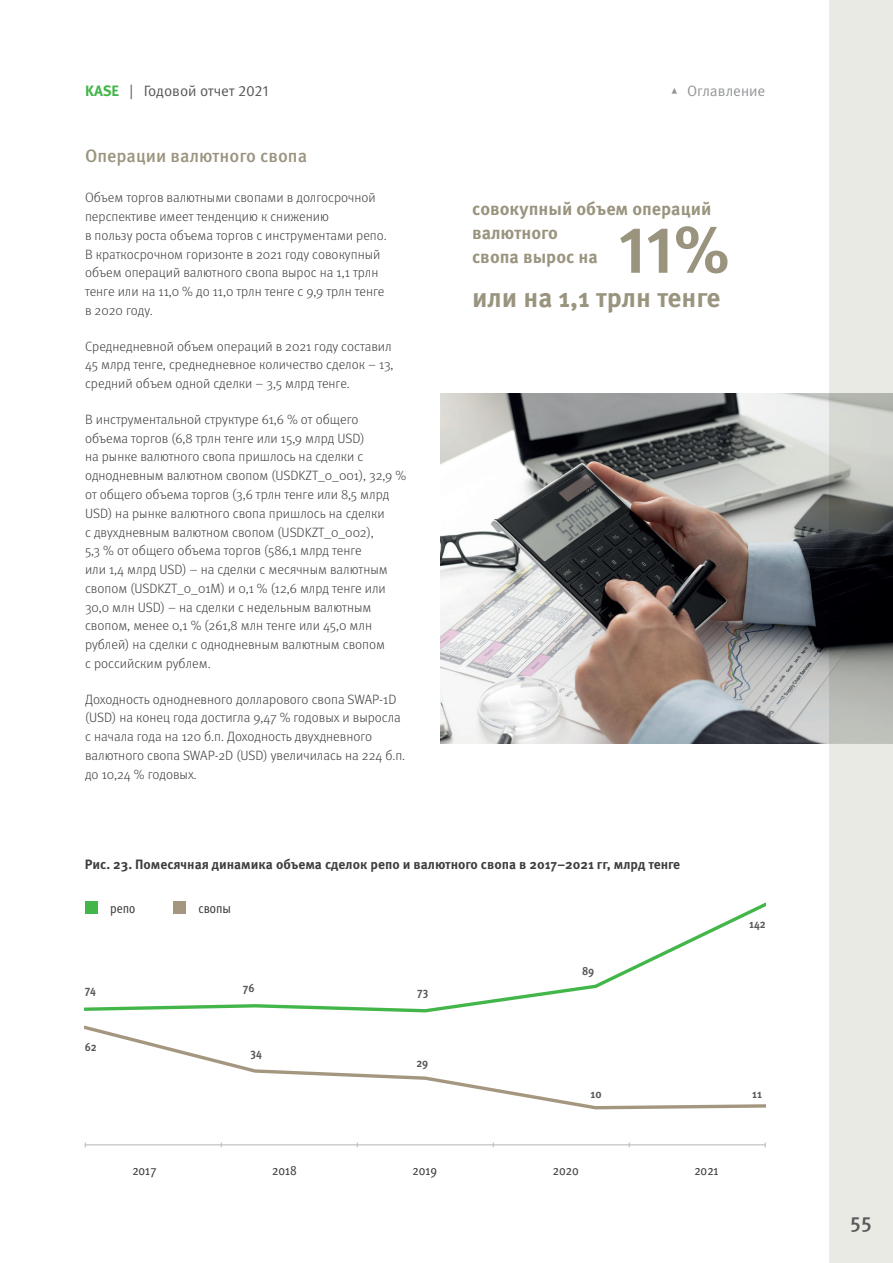
<style>
.page{position:relative;width:893px;height:1263px;background:#fff}
.page>*{position:absolute;margin:0;border:0;box-sizing:border-box;transform-origin:0 0}
.t1{font:700 66px "Meta Pro";color:#9a947f}
.t2{font:700 27px "Meta Pro";color:#9a947f}
.t3{font:500 21px "Meta Pro";color:#57585a}
.t4{font:700 18px/24px "Meta Pro";color:#9a947f}
.t5{font:500 18px "Meta Pro";color:#9a947f}
.t6{font:15px "Meta Pro Norm";color:#57585a}
.t7{font:15px "Meta Pro Norm";color:#939598}
.t8{font:300 13.5px/18.8px "Meta Pro";color:#3e3e3f}
.t9{font:700 13.5px "Meta Pro";color:#3e3e3f}
.t10{font:condensed 13.5px "Meta Pro";color:#3e3e3f}
.t11{font:700 condensed 12px "Meta Pro";color:#57585a}
.s1{font-family:"Meta Pro";font-weight:700;color:#42b649}
</style>
<div class="page">
<div style="left:829px;top:0;width:64px;height:1263px;background:#e9eae4"></div>
<svg style="left:85px;top:901px;width:681px;height:112px"></svg>
<svg style="left:85px;top:1025px;width:681px;height:85px"></svg>
<div style="left:85px;top:901px;width:12px;height:13px;background:#42b649"></div>
<div style="left:173px;top:901px;width:13px;height:13px;background:#a5977f"></div>
<hr style="left:85px;top:1144px;width:680px;height:1px;background:#bcbdc0">
<img style="left:440px;top:393px;width:453px;height:351px">
<p class="t6" style="left:85px;top:80px;width:185px"><span class="s1">KASE</span> | Годовой отчет 2021</p>
<p class="t7" style="left:670px;top:80px;width:97px">▴ Оглавление</p>
<h3 class="t5" style="left:85px;top:142px;width:224px">Операции валютного свопа</h3>
<p class="t8" style="left:85px;top:188px;width:303px">Объем торгов валютными свопами в долгосрочной перспективе имеет тенденцию к снижению<br>в пользу роста объема торгов с инструментами репо.<br>В краткосрочном горизонте в 2021 году совокупный объем операций валютного свопа вырос на 1,1 трлн тенге или на 11,0 % до 11,0 трлн тенге с 9,9 трлн тенге в 2020 году.</p>
<p class="t8" style="left:85px;top:336px;width:310px">Среднедневной объем операций в 2021 году составил<br>45 млрд тенге, среднедневное количество сделок – 13, средний объем одной сделки – 3,5 млрд тенге.</p>
<p class="t8" style="left:85px;top:409px;width:323px">В инструментальной структуре 61,6 % от общего<br>объема торгов (6,8 трлн тенге или 15,9 млрд USD)<br>на рынке валютного свопа пришлось на сделки с однодневным валютном свопом (USDKZT_0_001), 32,9 % от общего объема торгов (3,6 трлн тенге или 8,5 млрд USD) на рынке валютного свопа пришлось на сделки<br>с двухдневным валютном свопом (USDKZT_0_002),<br>5,3 % от общего объема торгов (586,1 млрд тенге<br>или 1,4 млрд USD) – на сделки с месячным валютным свопом (USDKZT_0_01M) и 0,1 % (12,6 млрд тенге или 30,0 млн USD) – на сделки с недельным валютным свопом, менее 0,1 % (261,8 млн тенге или 45,0 млн рублей) на сделки с однодневным валютным свопом<br>с российским рублем.</p>
<p class="t8" style="left:85px;top:689px;width:322px">Доходность однодневного долларового свопа SWAP-1D (USD) на конец года достигла 9,47 % годовых и выросла с начала года на 120 б.п. Доходность двухдневного валютного свопа SWAP-2D (USD) увеличилась на 224 б.п. до 10,24 % годовых.</p>
<h3 class="t4" style="left:472px;top:196px;width:241px">cовокупный объем операций валютного<br>свопа вырос на</h3>
<h2 class="t2" style="left:472px;top:277px;width:250px">или на 1,1 трлн тенге</h2>
<h1 class="t1" style="left:618px;top:198px;width:113px">11%</h1>
<p class="t9" style="left:85px;top:854px;width:597px">Рис. 23. Помесячная динамика объема сделок репо и валютного свопа в 2017–2021 гг, млрд тенге</p>
<p class="t10" style="left:110px;top:898px;width:27px">репо</p>
<p class="t10" style="left:199px;top:898px;width:34px">свопы</p>
<p class="t11" style="left:85px;top:981px;width:13px">74</p>
<p class="t11" style="left:243px;top:979px;width:13px">76</p>
<p class="t11" style="left:417px;top:983px;width:13px">73</p>
<p class="t11" style="left:85px;top:1038px;width:14px">62</p>
<p class="t11" style="left:250px;top:1044px;width:13px">34</p>
<p class="t11" style="left:416px;top:1054px;width:13px">29</p>
<p class="t11" style="left:582px;top:961px;width:14px">89</p>
<p class="t11" style="left:749px;top:914px;width:18px">142</p>
<p class="t11" style="left:590px;top:1084px;width:13px">10</p>
<p class="t11" style="left:752px;top:1084px;width:12px">11</p>
<p class="t10" style="left:132px;top:1160px;width:26px">2017</p>
<p class="t10" style="left:272px;top:1160px;width:26px">2018</p>
<p class="t10" style="left:412px;top:1160px;width:26px">2019</p>
<p class="t10" style="left:553px;top:1160px;width:27px">2020</p>
<p class="t10" style="left:694px;top:1160px;width:26px">2021</p>
<h3 class="t3" style="left:850px;top:1205px;width:23px">55</h3>
</div>
